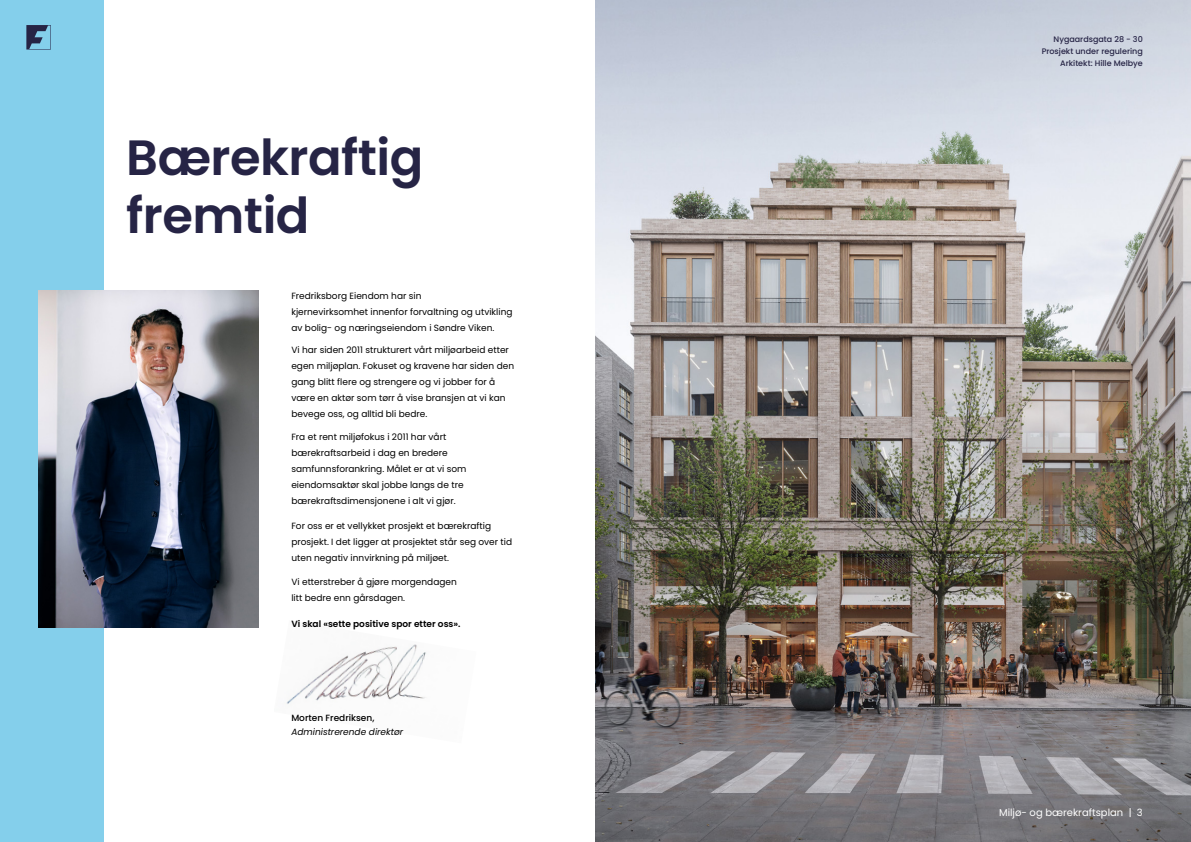
<style>
.page{position:relative;width:1191px;height:842px;background:#fff}
.page>*{position:absolute;margin:0;border:0;box-sizing:border-box;transform-origin:0 0}
.t1{font:600 49.5px/58.7px "Poppins";letter-spacing:-.01em;color:#262445}
.t2{font:10px "Poppins";color:#fff}
.t3{font:9px/16px "Poppins";color:#000}
.t4{font:600 9px "Poppins";color:#000}
.t5{font:italic 9px "Poppins";color:#000}
.t6{font:500 9px "Poppins";color:#000}
.t7{font:500 8px/12px "Poppins";color:#262445;text-align:right}
</style>
<div class="page">
<img style="left:595px;top:0;width:596px;height:842px">
<div style="left:0;top:0;width:104px;height:842px;background:#84cfeb"></div>
<img style="left:39px;top:290px;width:219px;height:337px">
<svg style="left:26px;top:25px;width:25px;height:25px"></svg>
<img style="left:286px;top:644px;width:140px;height:60px">
<h1 class="t1" style="left:126px;top:128px;width:299px">Bærekraftig fremtid</h1>
<p class="t3" style="left:291px;top:287px;width:223px">Fredriksborg Eiendom har sin<br>kjernevirksomhet innenfor forvaltning og utvikling av bolig- og næringseiendom i Søndre Viken.</p>
<p class="t3" style="left:291px;top:341px;width:224px">Vi har siden 2011 strukturert vårt miljøarbeid etter egen miljøplan. Fokuset og kravene har siden den gang blitt flere og strengere og vi jobber for å være en aktør som tørr å vise bransjen at vi kan bevege oss, og alltid bli bedre.</p>
<p class="t3" style="left:291px;top:428px;width:177px">Fra et rent miljøfokus i 2011 har vårt bærekraftsarbeid i dag en bredere samfunnsforankring. Målet er at vi som eiendomsaktør skal jobbe langs de tre bærekraftsdimensjonene i alt vi gjør.</p>
<p class="t3" style="left:291px;top:517px;width:222px">For oss er et vellykket prosjekt et bærekraftig prosjekt. I det ligger at prosjektet står seg over tid uten negativ innvirkning på miljøet.</p>
<p class="t3" style="left:291px;top:573px;width:167px">Vi etterstreber å gjøre morgendagen litt bedre enn gårsdagen.</p>
<p class="t4" style="left:291px;top:618px;width:171px">Vi skal «sette positive spor etter oss».</p>
<p class="t6" style="left:291px;top:713px;width:85px">Morten Fredriksen,</p>
<p class="t5" style="left:291px;top:727px;width:113px">Administrerende direktør</p>
<p class="t7" style="left:1041px;top:34px;width:103px">Nygaardsgata 28 - 30<br>Prosjekt under regulering<br>Arkitekt: Hille Melbye</p>
<p class="t2" style="left:999px;top:807px;width:145px">Miljø- og bærekraftsplan | 3</p>
</div>
